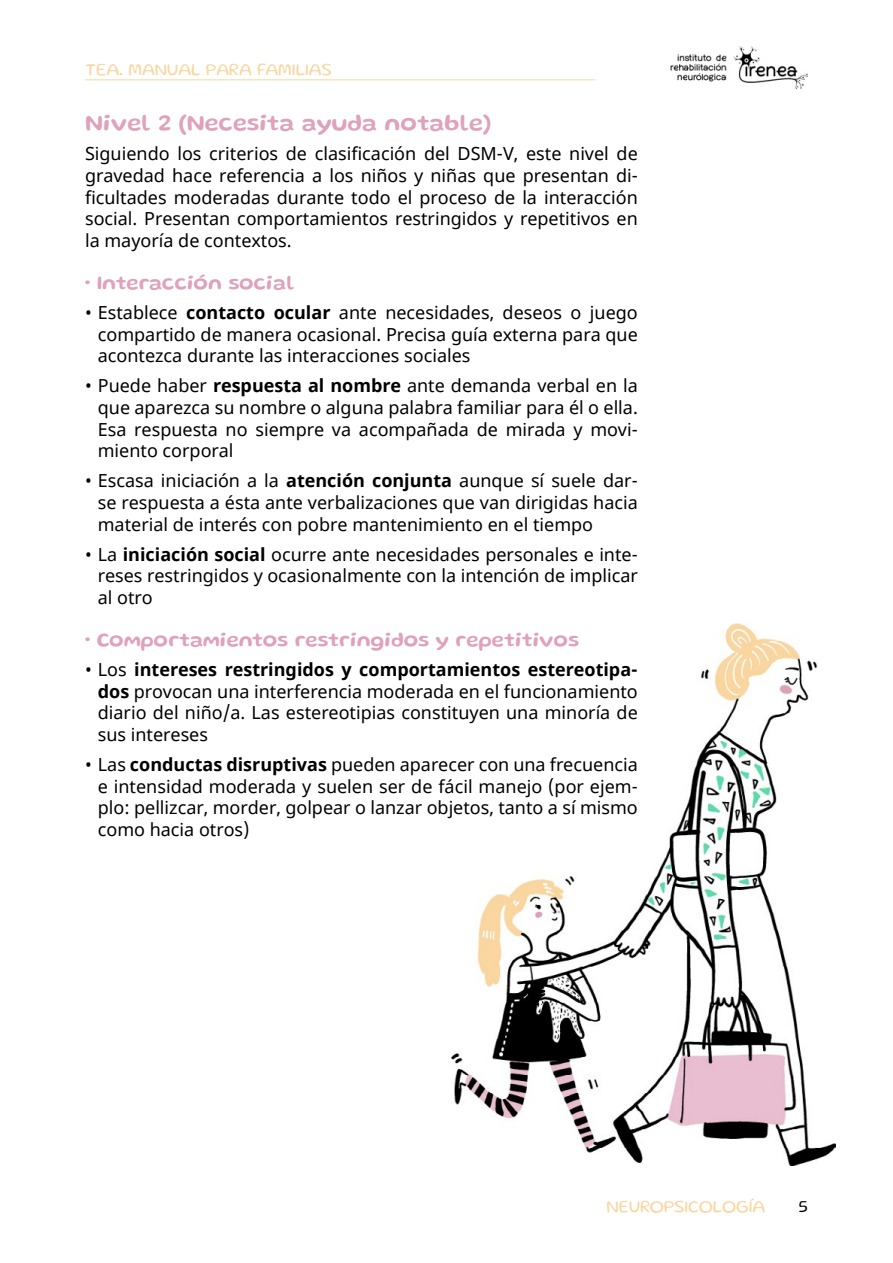
<style>
.page{position:relative;width:893px;height:1263px;background:#fff}
.page>*{position:absolute;margin:0;border:0;box-sizing:border-box;transform-origin:0 0}
.t1{font:100 24px "Gluten";color:#dfa1bb}
.t2{font:100 21px "Gluten";color:#dfa1bb}
.t3{font:18px/21.6px "Noto Sans";color:#000;text-align:justify}
.t4{font:100 18px "Gluten";color:#fad6a0}
.t5{font:100 18px "Gluten";color:#000}
.s1{font-weight:700}
</style>
<div class="page">
<hr style="left:85px;top:80px;width:510px;height:1px;background:#fad6a0">
<img style="left:670px;top:46px;width:138px;height:43px">
<img style="left:451px;top:624px;width:384px;height:541px">
<p class="t4" style="left:85px;top:57px;width:248px">TEA. MANUAL PARA FAMILIAS</p>
<h1 class="t1" style="left:85px;top:106px;width:407px">Nivel 2 (Necesita ayuda notable)</h1>
<p class="t3" style="left:85px;top:144px;width:554px">Siguiendo los criterios de clasificación del DSM-V, este nivel de gravedad hace referencia a los niños y niñas que presentan di&shy;ficultades moderadas durante todo el proceso de la interacción social. Presentan comportamientos restringidos y repetitivos en la mayoría de contextos.</p>
<p class="t2" style="left:85px;top:268px;width:211px">• Interacción social</p>
<p class="t3" style="left:98px;top:302px;width:542px;text-indent:-13px">• Establece <span class="s1">contacto ocular</span> ante necesidades, deseos o juego compartido de manera ocasional. Precisa guía externa para que acontezca durante las interacciones sociales</p>
<p class="t3" style="left:98px;top:376px;width:542px;text-indent:-13px">• Puede haber <span class="s1">respuesta al nombre</span> ante demanda verbal en la que aparezca su nombre o alguna palabra familiar para él o ella.<br>Esa respuesta no siempre va acompañada de mirada y movi&shy;miento corporal</p>
<p class="t3" style="left:98px;top:471px;width:542px;text-indent:-13px">• Escasa iniciación a la <span class="s1">atención conjunta</span> aunque sí suele dar&shy;se respuesta a ésta ante verbalizaciones que van dirigidas hacia material de interés con pobre mantenimiento en el tiempo</p>
<p class="t3" style="left:98px;top:544px;width:542px;text-indent:-13px">• La <span class="s1">iniciación social</span> ocurre ante necesidades personales e inte&shy;reses restringidos y ocasionalmente con la intención de implicar al otro</p>
<p class="t2" style="left:85px;top:625px;width:495px">• Comportamientos restringidos y repetitivos</p>
<p class="t3" style="left:98px;top:659px;width:542px;text-indent:-13px">• Los <span class="s1">intereses restringidos y comportamientos estereotipa&shy;dos</span> provocan una interferencia moderada en el funcionamiento diario del niño/a. Las estereotipias constituyen una minoría de sus intereses</p>
<p class="t3" style="left:98px;top:754px;width:542px;text-indent:-13px">• Las <span class="s1">conductas disruptivas</span> pueden aparecer con una frecuencia e intensidad moderada y suelen ser de fácil manejo (por ejem&shy;plo: pellizcar, morder, golpear o lanzar objetos, tanto a sí mismo como hacia otros)</p>
<p class="t4" style="left:606px;top:1194px;width:160px">NEUROPSICOLOGÍA</p>
<p class="t5" style="left:799px;top:1194px;width:10px">5</p>
</div>
